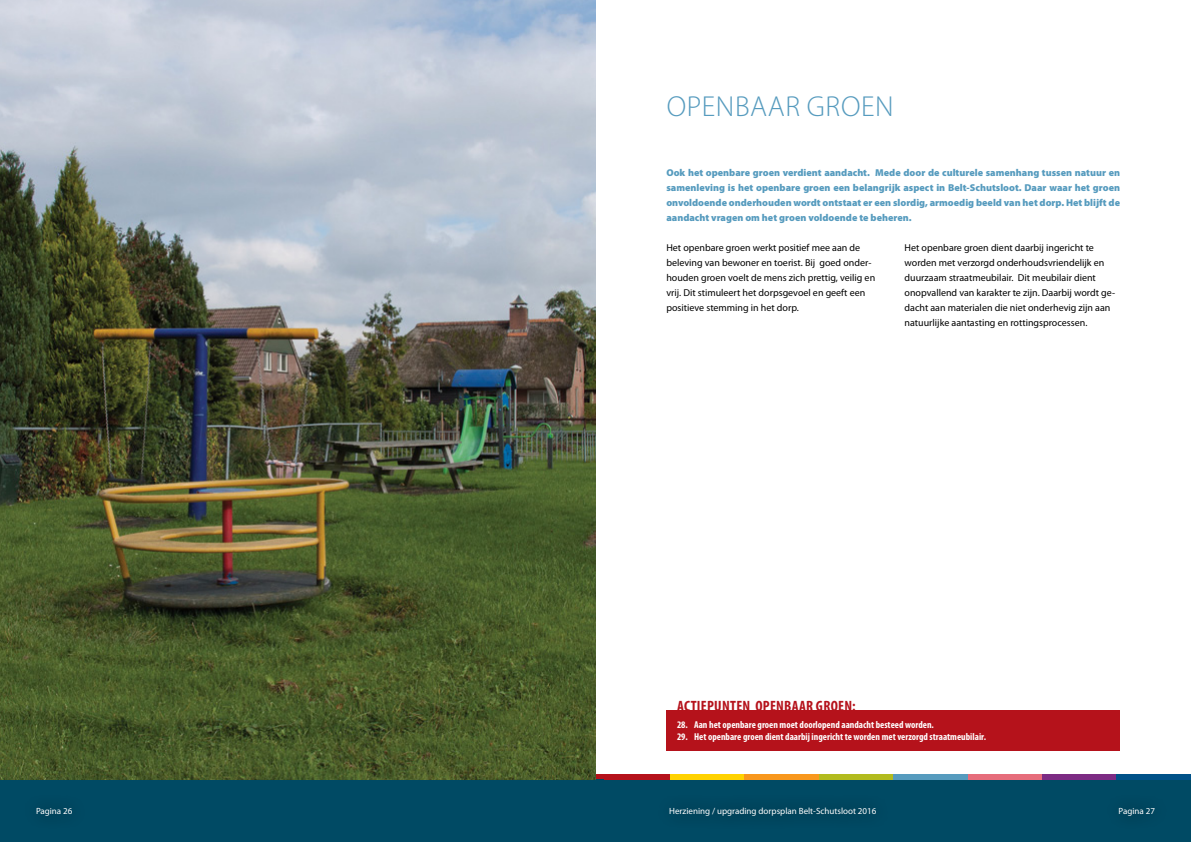
<style>
.page{position:relative;width:1191px;height:842px;background:#fff}
.page>*{position:absolute;margin:0;border:0;box-sizing:border-box;transform-origin:0 0}
.t1{font:300 29px "Myriad Pro";letter-spacing:.02em;color:#569bbe}
.t2{font:700 condensed 15px "Myriad Pro";letter-spacing:.02em;color:#b5121b}
.t3{font:10px/15px "Myriad Pro";color:#000}
.t4{font:900 10px/15px "Myriad Pro";color:#569bbe;text-align:justify}
.t5{font:700 condensed 10px "Myriad Pro";color:#fff}
.t6{font:9px "Myriad Pro";color:#fff}
</style>
<div class="page">
<div style="left:595px;top:779px;width:596px;height:63px;background:#004a64"></div>
<div style="left:595px;top:774px;width:75px;height:5px;background:#b5121b"></div>
<div style="left:670px;top:774px;width:74px;height:5px;background:#ffd200"></div>
<div style="left:744px;top:774px;width:75px;height:5px;background:#f8971d"></div>
<div style="left:819px;top:774px;width:74px;height:5px;background:#b2bb1e"></div>
<div style="left:893px;top:774px;width:74px;height:5px;background:#569bbe"></div>
<div style="left:967px;top:774px;width:75px;height:5px;background:#e66d7b"></div>
<div style="left:1042px;top:774px;width:74px;height:5px;background:#7c2b83"></div>
<div style="left:1116px;top:774px;width:75px;height:5px;background:#005288"></div>
<div style="left:655px;top:793px;width:235px;height:37px;background:#004760"></div>
<div style="left:0;top:779px;width:604px;height:63px;background:#004a64"></div>
<div style="left:666px;top:710px;width:454px;height:41px;background:#b5121b"></div>
<img style="left:0;top:0;width:595px;height:779px">
<h1 class="t1" style="left:666px;top:90px;width:67px">OPENBAAR</h1>
<h1 class="t1" style="left:807px;top:90px;width:84px">GROEN</h1>
<p class="t4" style="left:666px;top:165px;width:455px">Ook het openbare groen verdient aandacht. Mede door de culturele samenhang tussen natuur en samenleving is het openbare groen een belangrijk aspect in Belt-Schutsloot. Daar waar het groen onvoldoende onderhouden wordt ontstaat er een slordig, armoedig beeld van het dorp. Het blijft de aandacht vragen om het groen voldoende te beheren.</p>
<p class="t3" style="left:666px;top:240px;width:210px">Het openbare groen werkt positief mee aan de beleving van bewoner en toerist. Bij goed onder&shy;houden groen voelt de mens zich prettig, veilig en vrij. Dit stimuleert het dorpsgevoel en geeft een positieve stemming in het dorp.</p>
<p class="t3" style="left:904px;top:240px;width:212px">Het openbare groen dient daarbij ingericht te worden met verzorgd onderhoudsvriendelijk en duurzaam straatmeubilair. Dit meubilair dient onopvallend van karakter te zijn. Daarbij wordt ge&shy;dacht aan materialen die niet onderhevig zijn aan natuurlijke aantasting en rottingsprocessen.</p>
<h2 class="t2" style="left:677px;top:697px;width:180px">Actiepunten Openbaar groen:</h2>
<p class="t5" style="left:677px;top:719px;width:258px">28. Aan het openbare groen moet doorlopend aandacht besteed worden.</p>
<p class="t5" style="left:677px;top:731px;width:310px">29. Het openbare groen dient daarbij ingericht te worden met verzorgd straatmeubilair.</p>
<p class="t6" style="left:36px;top:806px;width:38px">Pagina 26</p>
<p class="t6" style="left:669px;top:806px;width:209px">Herziening / upgrading dorpsplan Belt-Schutsloot 2016</p>
<p class="t6" style="left:1118px;top:806px;width:38px">Pagina 27</p>
</div>
